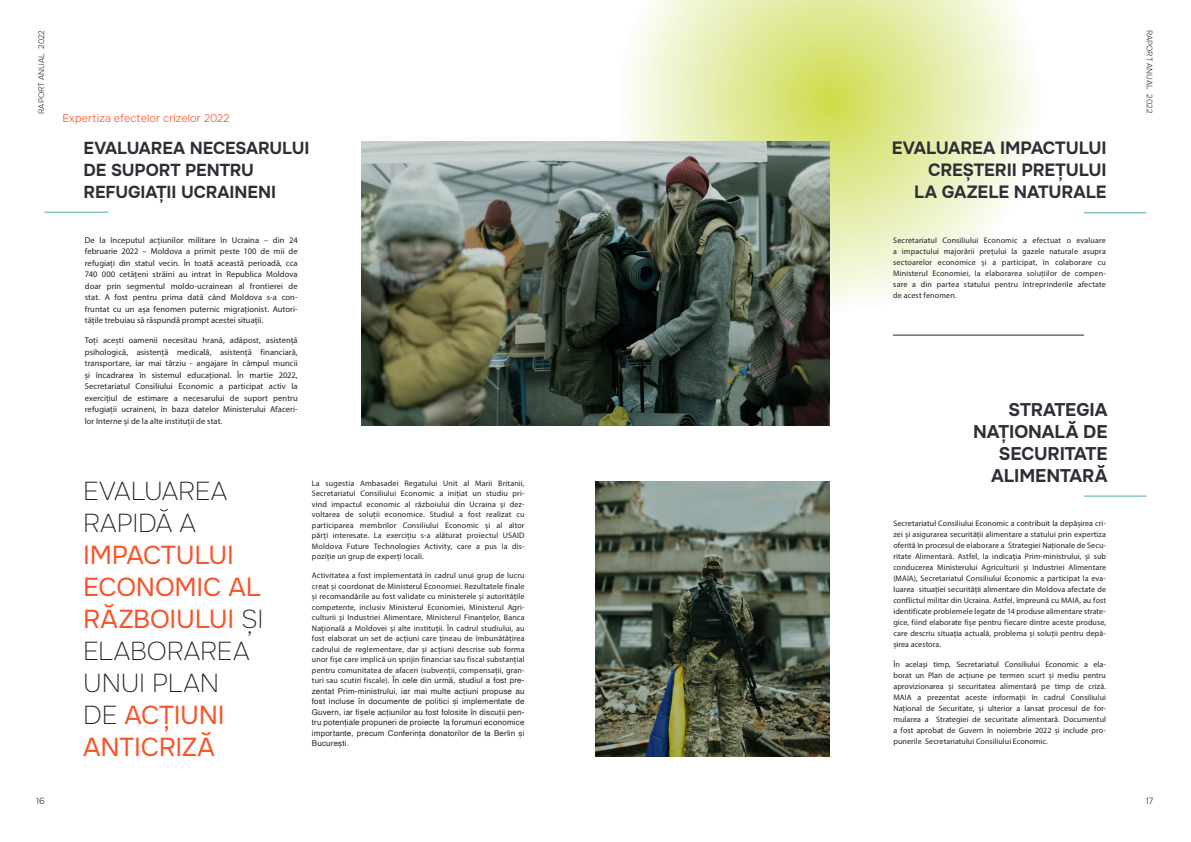
<style>
.page{position:relative;width:1191px;height:842px;background:#fff}
.page>*{position:absolute;margin:0;border:0;box-sizing:border-box;transform-origin:0 0}
.t1{font:26px/32px "Onest";letter-spacing:-.01em;color:#f95329}
.t2{font:700 18px/22px "Onest";letter-spacing:-.005em;color:#2e2e36;text-align:right}
.t3{font:700 17.4px/22px "Onest";letter-spacing:-.005em;color:#2e2e36;text-align:right}
.t4{font:700 17px/22px "Onest";letter-spacing:-.005em;color:#2e2e36}
.t5{font:300 11px "Onest";letter-spacing:.005em;color:#f95329}
.t6{font:300 9px "Onest";color:#2f3139}
.t7{font:8.5px/11.5px "Myriad Pro";letter-spacing:.005em;color:#1f2124;text-align:justify}
.t8{font:8px/10.5px "Myriad Pro";letter-spacing:.015em;color:#1f2124;text-align:justify}
.t9{font:300 8px "Onest";color:#2f3139}
.s1{font-weight:100;color:#1f2124}
.s2{font-family:"Helvetica"}
</style>
<div class="page">
<svg style="left:617px;top:0;width:415px;height:313px"></svg>
<hr style="left:45px;top:212px;width:63px;height:1px;background:#48b198">
<img style="left:361px;top:142px;width:468px;height:283px">
<hr style="left:1084px;top:213px;width:62px;height:1px;background:#48b198">
<hr style="left:893px;top:335px;width:191px;height:1px;background:#1f2124">
<hr style="left:1084px;top:496px;width:62px;height:1px;background:#48b198">
<img style="left:595px;top:482px;width:234px;height:275px">
<p class="t9" style="left:37px;top:114px;width:85px;rotate:-90deg">RAPORT ANUAL 2022</p>
<p class="t5" style="left:62px;top:111px;width:169px">Expertiza efectelor crizelor 2022</p>
<p class="t4" style="left:84px;top:137px;width:227px">EVALUAREA NECESARULUI<br>DE SUPORT PENTRU<br>REFUGIAȚII UCRAINENI</p>
<p class="t7" style="left:85px;top:234px;width:214px">De la începutul acțiunilor militare în Ucraina – din 24 februarie 2022 – Moldova a primit peste 100 de mii de refugiați din statul vecin. În toată această perioadă, cca 740 000 cetățeni străini au intrat în Republica Moldova doar prin segmentul moldo-ucrainean al frontierei de stat. A fost pentru prima dată când Moldova s-a con&shy;fruntat cu un așa fenomen puternic migraționist. Autori&shy;tățile trebuiau să răspundă prompt acestei situații.</p>
<p class="t7" style="left:85px;top:334px;width:214px">Toți acești oamenii necesitau hrană, adăpost, asistență psihologică, asistență medicală, asistență financiară, transportare, iar mai târziu - angajare în câmpul muncii și încadrarea în sistemul educațional. În martie 2022, Secretariatul Consiliului Economic a participat activ la exercițiul de estimare a necesarului de suport pentru refugiații ucraineni, în baza datelor Ministerului Afaceri&shy;lor Interne și de la alte instituții de stat.</p>
<p class="t1" style="left:83px;top:476px;width:182px"><span class="s1">EVALUAREA<br>RAPIDĂ A<br></span>IMPACTULUI<br>ECONOMIC AL<br>RĂZBOIULUI <span class="s1">ȘI<br>ELABORAREA<br>UNUI PLAN<br>DE</span> ACȚIUNI<br>ANTICRIZĂ</p>
<p class="t8" style="left:312px;top:478px;width:214px">La sugestia Ambasadei Regatului Unit al Marii Britanii, Secretariatul Consiliului Economic a inițiat un studiu pri&shy;vind impactul economic al războiului din Ucraina și dez&shy;voltarea de soluții economice. Studiul a fost realizat cu participarea membrilor Consiliului Economic și al altor părți interesate. La exercițiu s-a alăturat proiectul USAID Moldova Future Technologies Activity, care a pus la dis&shy;poziție un grup de experți locali.</p>
<p class="t8" style="left:312px;top:570px;width:214px">Activitatea a fost implementată în cadrul unui grup de lucru creat și coordonat de Ministerul Economiei. Rezultatele finale și recomandările au fost validate cu ministerele și autoritățile competente, inclusiv Ministerul Economiei, Ministerul Agri&shy;culturii și Industriei Alimentare, Ministerul Finanțelor, Banca Națională a Moldovei și alte instituții. În cadrul studiului, au fost elaborat un set de acțiuni care țineau de îmbunătățirea cadrului de reglementare, dar și acțiuni descrise sub forma unor fișe care implică un sprijin financiar sau fiscal substanțial pentru comunitatea de afaceri (subvenții, compensații, gran&shy;turi sau scutiri fiscale). <span class="s2">În cele din urmă, studiul a fost pre&shy;zentat Prim-ministrului, iar mai multe acțiuni propuse au fost incluse în documente de politici și implementate de Guvern, iar fișele acțiunilor au fost folosite în discuții pen&shy;tru potențiale propuneri de proiecte la forumuri economice importante, precum Conferința donatorilor de la Berlin și București.</span></p>
<p class="t3" style="left:891px;top:138px;width:216px">EVALUAREA IMPACTULUI<br>CREȘTERII PREȚULUI<br>LA GAZELE NATURALE</p>
<p class="t8" style="left:893px;top:235px;width:214px;line-height:11px">Secretariatul Consiliului Economic a efectuat o evaluare a impactului majorării prețului la gazele naturale asupra sectoarelor economice și a participat, în colaborare cu Ministerul Economiei, la elaborarea soluțiilor de compen&shy;sare a din partea statului pentru întreprinderile afectate de acest fenomen.</p>
<p class="t9" style="left:1154px;top:30px;width:85px;rotate:90deg">RAPORT ANUAL 2022</p>
<p class="t2" style="left:973px;top:399px;width:136px">STRATEGIA<br>NAȚIONALĂ DE<br>SECURITATE<br>ALIMENTARĂ</p>
<p class="t8" style="left:893px;top:518px;width:214px;line-height:11px">Secretariatul Consiliului Economic a contribuit la depășirea cri&shy;zei și asigurarea securității alimentare a statului prin expertiza oferită în procesul de elaborare a Strategiei Naționale de Secu&shy;ritate Alimentară. Astfel, la indicația Prim-ministrului, și sub conducerea Ministerului Agriculturii și Industriei Alimentare (MAIA), Secretariatul Consiliului Economic a participat la eva&shy;luarea situației securității alimentare din Moldova afectate de conflictul militar din Ucraina. Astfel, împreună cu MAIA, au fost identificate problemele legate de 14 produse alimentare strate&shy;gice, fiind elaborate fișe pentru fiecare dintre aceste produse, care descriu situația actuală, problema și soluții pentru depă&shy;șirea acestora.</p>
<p class="t8" style="left:893px;top:658px;width:214px;line-height:11px">În același timp, Secretariatul Consiliului Economic a ela&shy;borat un Plan de acțiune pe termen scurt și mediu pentru aprovizionarea și securitatea alimentară pe timp de criză.<br>MAIA a prezentat aceste informații în cadrul Consiliului Național de Securitate, și ulterior a lansat procesul de for&shy;mularea a Strategiei de securitate alimentară. Documentul a fost aprobat de Guvern în noiembrie 2022 și include pro&shy;punerile Secretariatului Consiliului Economic.</p>
<p class="t6" style="left:36px;top:795px;width:10px">16</p>
<p class="t6" style="left:1145px;top:795px;width:9px">17</p>
</div>
